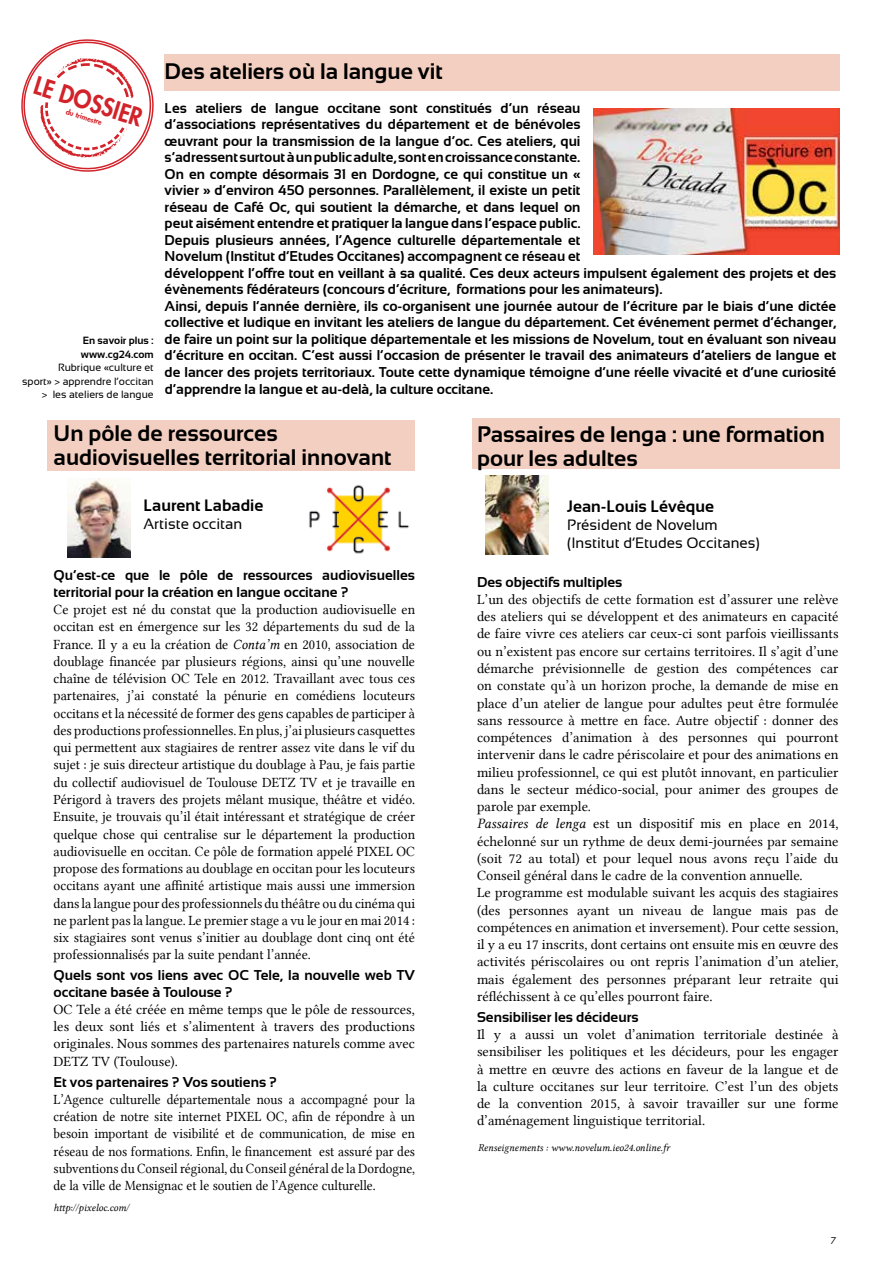
<style>
.page{position:relative;width:893px;height:1263px;background:#fff}
.page>*{position:absolute;margin:0;border:0;box-sizing:border-box;transform-origin:0 0}
.t1{font:800 24.3px "Futura Std";color:#d2232a;scale:.93 1}
.t2{font:700 22.5px/24px "Sansation";color:#000}
.t3{font:700 16.5px "Sansation";color:#000}
.t4{font:15px/18px "Sansation";color:#000}
.t5{font:14.25px/17.2px "Lin Libertine";color:#000;text-align:justify}
.t6{font:700 14.25px/16.5px "Sansation";color:#000}
.t7{font:14.25px/17.2px "Lin Libertine";color:#000;text-align:justify;scale:.96 1}
.t8{font:14.25px/17.2px "Lin Libertine";color:#000;scale:.93 1}
.t9{font:10.5px/13.5px "Sansation";color:#000;text-align:right}
.t10{font:10.5px "Lin Libertine I";color:#000}
.t11{font:700 10.5px/13.5px "Sansation";color:#000}
.t12{font:9px "Futura Std";color:#000}
.t13{font:800 7.35px "Futura Std";color:#d2232a}
.s1{font-family:"Lin Libertine I"}
</style>
<div class="page">
<div style="left:164px;top:54px;width:676px;height:37px;background:#f3cfc1"></div>
<div style="left:472px;top:419px;width:368px;height:50px;background:#f3cfc1"></div>
<div style="left:47px;top:420px;width:368px;height:50px;background:#f3cfc1"></div>
<svg style="left:21px;top:39px;width:133px;height:133px"></svg>
<img style="left:485px;top:475px;width:63px;height:79px">
<img style="left:309px;top:484px;width:100px;height:70px">
<img style="left:68px;top:478px;width:63px;height:79px">
<img style="left:593px;top:108px;width:247px;height:146px">
<h1 class="t1" style="left:39px;top:70px;width:122px;rotate:17deg">LE DOSSIER</h1>
<p class="t13" style="left:67px;top:107px;width:39px;rotate:17deg">du trimestre</p>
<p class="t11" style="left:81px;top:334px;width:74px">En savoir plus : www.cg24.com</p>
<p class="t9" style="left:22px;top:361px;width:133px">Rubrique «culture et<br>sport» &gt; apprendre l’occitan &gt; les ateliers de langue</p>
<h2 class="t2" style="left:165px;top:59px;width:280px">Des ateliers où la langue vit</h2>
<p class="t6" style="left:165px;top:100px;width:673px">Les ateliers de langue occitane sont constitués d’un réseau<br>d’associations représentatives du département et de bénévoles<br>œuvrant pour la transmission de la langue d’oc. Ces ateliers, qui<br>s’adressent surtout à un public adulte, sont en croissance constante.<br>On en compte désormais 31 en Dordogne, ce qui constitue un «<br>vivier » d’environ 450 personnes. Parallèlement, il existe un petit<br>réseau de Café Oc, qui soutient la démarche, et dans lequel on<br>peut aisément entendre et pratiquer la langue dans l’espace public.<br>Depuis plusieurs années, l’Agence culturelle départementale et<br>Novelum (Institut d’Etudes Occitanes) accompagnent ce réseau et<br>développent l’offre tout en veillant à sa qualité. Ces deux acteurs impulsent également des projets et des évènements fédérateurs (concours d’écriture, formations pour les animateurs).<br>Ainsi, depuis l’année dernière, ils co-organisent une journée autour de l’écriture par le biais d’une dictée collective et ludique en invitant les ateliers de langue du département. Cet événement permet d’échanger, de faire un point sur la politique départementale et les missions de Novelum, tout en évaluant son niveau d’écriture en occitan. C’est aussi l’occasion de présenter le travail des animateurs d’ateliers de langue et de lancer des projets territoriaux. Toute cette dynamique témoigne d’une réelle vivacité et d’une curiosité d’apprendre la langue et au-delà, la culture occitane.</p>
<h2 class="t2" style="left:54px;top:421px;width:340px">Un pôle de ressources audiovisuelles territorial innovant</h2>
<p class="t3" style="left:144px;top:496px;width:121px">Laurent Labadie</p>
<p class="t4" style="left:144px;top:515px;width:100px">Artiste occitan</p>
<p class="t6" style="left:54px;top:566px;width:363px;line-height:17.2px">Qu’est-ce que le pôle de ressources audiovisuelles territorial pour la création en langue occitane ?</p>
<p class="t7" style="left:54px;top:601px;width:378px">Ce projet est né du constat que la production audiovisuelle en occitan est en émergence sur les 32 départements du sud de la France. Il y a eu la création de <span class="s1">Conta’m</span> en 2010, association de doublage financée par plusieurs régions, ainsi qu’une nouvelle chaîne de télévision OC Tele en 2012. Travaillant avec tous ces partenaires, j’ai constaté la pénurie en comédiens locuteurs occitans et la nécessité de former des gens capables de participer à des productions professionnelles. En plus, j’ai plusieurs casquettes qui permettent aux stagiaires de rentrer assez vite dans le vif du sujet : je suis directeur artistique du doublage à Pau, je fais partie du collectif audiovisuel de Toulouse DETZ TV et je travaille en Périgord à travers des projets mêlant musique, théâtre et vidéo.<br>Ensuite, je trouvais qu’il était intéressant et stratégique de créer quelque chose qui centralise sur le département la production audiovisuelle en occitan. Ce pôle de formation appelé PIXEL OC propose des formations au doublage en occitan pour les locuteurs occitans ayant une affinité artistique mais aussi une immersion dans la langue pour des professionnels du théâtre ou du cinéma qui ne parlent pas la langue. Le premier stage a vu le jour en mai 2014 : six stagiaires sont venus s’initier au doublage dont cinq ont été professionnalisés par la suite pendant l’année.</p>
<p class="t6" style="left:54px;top:967px;width:363px">Quels sont vos liens avec OC Tele, la nouvelle web TV occitane basée à Toulouse ?</p>
<p class="t5" style="left:54px;top:1001px;width:363px">OC Tele a été créée en même temps que le pôle de ressources, les deux sont liés et s’alimentent à travers des productions originales. Nous sommes des partenaires naturels comme avec DETZ TV (Toulouse).</p>
<p class="t6" style="left:54px;top:1073px;width:225px">Et vos partenaires ? Vos soutiens ?</p>
<p class="t8" style="left:54px;top:1091px;width:390px">L’Agence culturelle départementale nous a accompagné pour la création de notre site internet Pixel</p>
<p class="t8" style="left:54px;top:1108px;width:390px;text-align:justify;text-indent:213px">Oc , afin de répondre à un besoin important de visibilité et de communication, de mise en réseau de nos formations. Enfin, le financement est assuré par des subventions du Conseil régional, du Conseil général de la Dordogne, de la ville de Mensignac et le soutien de l’Agence culturelle.</p>
<p class="t10" style="left:54px;top:1202px;width:77px">http://pixeloc.com/</p>
<h2 class="t2" style="left:477px;top:422px;width:349px">Passaires de lenga : une formation pour les adultes</h2>
<p class="t3" style="left:567px;top:497px;width:149px">Jean-Louis Lévêque</p>
<p class="t4" style="left:567px;top:516px;width:194px">Président de Novelum (Institut d’Etudes Occitanes)</p>
<p class="t6" style="left:477px;top:573px;width:147px">Des objectifs multiples</p>
<p class="t5" style="left:477px;top:591px;width:363px;text-align:left">L’un des objectifs de cette formation est d’assurer une relève des ateliers qui se développent et des animateurs en capacité de faire vivre ces ateliers car ceux-ci sont parfois vieillissants ou n’existent pas encore sur certains territoires. Il s’agit d’une démarche prévisionnelle de gestion des compétences car on constate qu’à un horizon proche, la demande de mise en place d’un atelier de langue pour adultes peut être formulée sans ressource à mettre en face. Autre objectif : donner des compétences d’animation à des personnes qui pourront intervenir dans le cadre périscolaire et pour des animations en milieu professionnel, ce qui est plutôt innovant, en particulier dans le secteur médico-social, pour animer des groupes de parole par exemple.<br><span class="s1">Passaires de lenga</span> est un dispositif mis en place en 2014, échelonné sur un rythme de deux demi-journées par semaine (soit 72 au total) et pour lequel nous avons reçu l’aide du Conseil général dans le cadre de la convention annuelle.<br>Le programme est modulable suivant les acquis des stagiaires (des personnes ayant un niveau de langue mais pas de compétences en animation et inversement). Pour cette session, il y a eu 17 inscrits, dont certains ont ensuite mis en œuvre des activités périscolaires ou ont repris l’animation d’un atelier, mais également des personnes préparant leur retraite qui réfléchissent à ce qu’elles pourront faire.</p>
<p class="t6" style="left:477px;top:1009px;width:163px">Sensibiliser les décideurs</p>
<p class="t5" style="left:477px;top:1026px;width:363px">Il y a aussi un volet d’animation territoriale destinée à sensibiliser les politiques et les décideurs, pour les engager à mettre en œuvre des actions en faveur de la langue et de la culture occitanes sur leur territoire. C’est l’un des objets de la convention 2015, à savoir travailler sur une forme d’aménagement linguistique territorial.</p>
<p class="t10" style="left:478px;top:1141px;width:193px">Renseignements : www.novelum.ieo24.online.fr</p>
<p class="t12" style="left:831px;top:1235px;width:7px">7</p>
</div>
